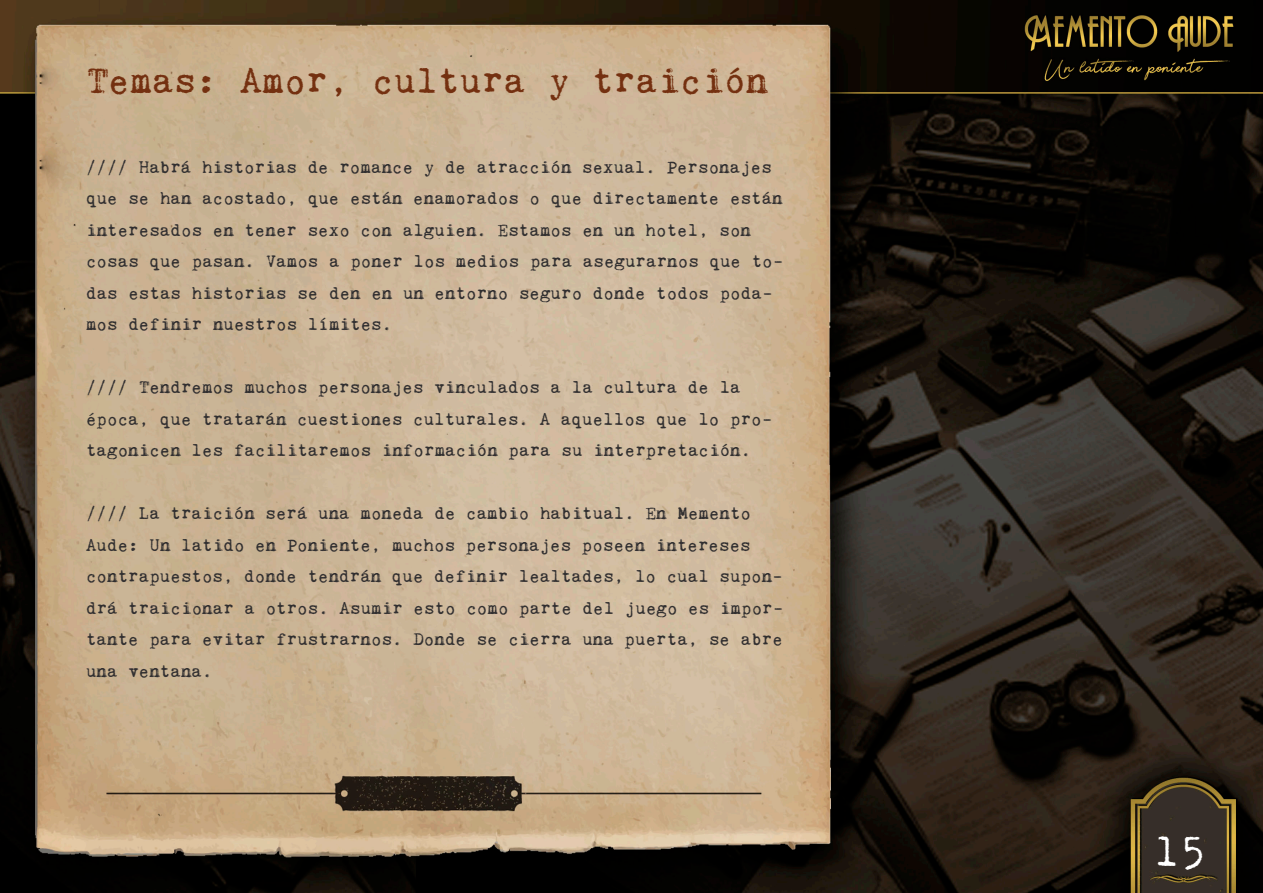
<style>
.page{position:relative;width:1263px;height:893px;background:#fff}
.page>*{position:absolute;margin:0;border:0;box-sizing:border-box;transform-origin:0 0}
.t1{font:45px "Kingthings Trypewriter 2";color:#fff}
.Titulo_Grande{font:37.5px "Kingthings Trypewriter 2";color:#743010}
.t2{font:18px/31.5px "Kingthings Trypewriter 2";color:#312f30}
</style>
<div class="page">
<img style="left:0;top:0;width:1263px;height:893px">
<p class="Titulo_Grande" style="left:86px;top:61px;width:683px">Temas: Amor, cultura y traición</p>
<p class="t2" style="left:86px;top:151px;width:699px">//// Habrá historias de romance y de atracción sexual. Personajes que se han acostado, que están enamorados o que directamente están interesados en tener sexo con alguien. Estamos en un hotel, son cosas que pasan. Vamos a poner los medios para asegurarnos que to&shy;das estas historias se den en un entorno seguro donde todos poda&shy;mos definir nuestros límites.</p>
<p class="t2" style="left:86px;top:371px;width:688px">//// Tendremos muchos personajes vinculados a la cultura de la época, que tratarán cuestiones culturales. A aquellos que lo pro&shy;tagonicen les facilitaremos información para su interpretación.</p>
<p class="t2" style="left:86px;top:497px;width:699px">//// La traición será una moneda de cambio habitual. En Memento Aude: Un latido en Poniente, muchos personajes poseen intereses contrapuestos, donde tendrán que definir lealtades, lo cual supon&shy;drá traicionar a otros. Asumir esto como parte del juego es impor&shy;tante para evitar frustrarnos. Donde se cierra una puerta, se abre una ventana.</p>
<p class="t1" style="left:1154px;top:827px;width:54px">15</p>
</div>
